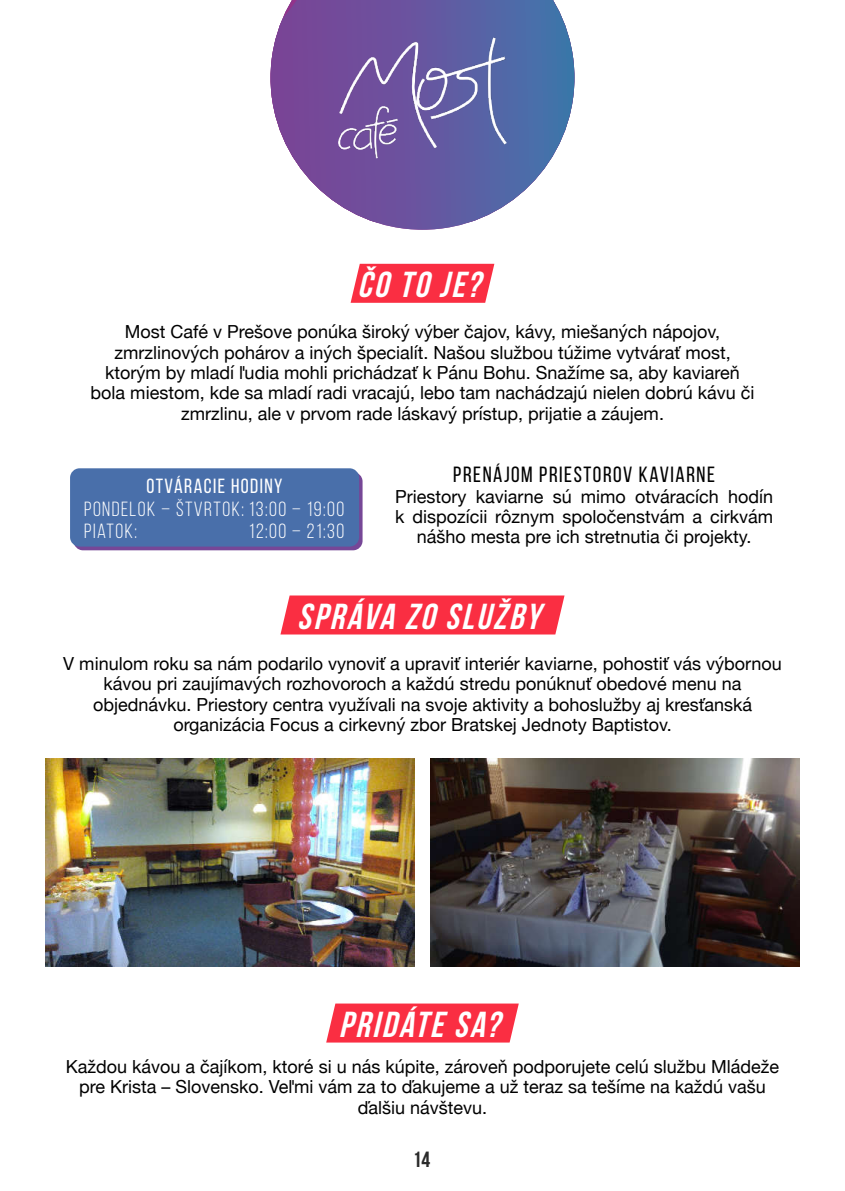
<style>
.page{position:relative;width:845px;height:1191px;background:#fff}
.page>*{position:absolute;margin:0;border:0;box-sizing:border-box;transform-origin:0 0}
.t1{font:italic 700 36.2px "Bebas Neue";letter-spacing:.06em;color:#fff}
.t2{font:22px "Bebas Neue";letter-spacing:.07em;color:#000}
.t3{font:700 22px "Bebas Neue";color:#2b2b2b}
.t4{font:20.4px/22.6px "Bebas Neue";letter-spacing:.07em;color:#fff}
.t5{font:20.4px "Bebas Neue";letter-spacing:.07em;color:#fff}
.t6{font:18px/20.4px "Helvetica Neue";color:#000;text-align:center}
</style>
<div class="page">
<svg style="left:73px;top:472px;width:289px;height:78px"></svg>
<div style="left:70px;top:468px;width:289px;height:78px;background:#496faa;border-radius:9px"></div>
<svg style="left:270px;top:0;width:304px;height:230px"></svg>
<img style="left:338px;top:38px;width:169px;height:121px">
<svg style="left:350px;top:264px;width:144px;height:39px;background:#fa3c4f"></svg>
<div style="left:280px;top:595px;width:284px;height:39px;background:#fa2e42"></div>
<svg style="left:326px;top:1003px;width:193px;height:39px;background:#fa3b4d"></svg>
<img style="left:45px;top:758px;width:369px;height:208px">
<img style="left:430px;top:758px;width:369px;height:208px">
<h1 class="t1" style="left:357px;top:270px;width:132px">ČO TO JE?</h1>
<p class="t6" style="left:91px;top:321px;width:665px">Most Café v Prešove ponúka široký výber čajov, kávy, miešaných nápojov, zmrzlinových pohárov a iných špecialít. Našou službou túžime vytvárať most, ktorým by mladí ľudia mohli prichádzať k Pánu Bohu. Snažíme sa, aby kaviareň bola miestom, kde sa mladí radi vracajú, lebo tam nachádzajú nielen dobrú kávu či zmrzlinu, ale v prvom rade láskavý prístup, prijatie a záujem.</p>
<p class="t5" style="left:146px;top:477px;width:138px">OTVÁRACIE HODINY</p>
<p class="t4" style="left:84px;top:499px;width:262px">PONDELOK – ŠTVRTOK: 13:00 – 19:00<br>PIATOK:</p>
<p class="t4" style="left:249px;top:521px;width:97px">12:00 – 21:30</p>
<p class="t2" style="left:453px;top:466px;width:263px">PRENÁJOM PRIESTOROV KAVIARNE</p>
<p class="t6" style="left:395px;top:486px;width:379px">Priestory kaviarne sú mimo otváracích hodín k dispozícii rôznym spoločenstvám a cirkvám nášho mesta pre ich stretnutia či projekty.</p>
<h1 class="t1" style="left:297px;top:602px;width:252px">SPRÁVA ZO SLUŽBY</h1>
<p class="t6" style="left:63px;top:653px;width:720px">V minulom roku sa nám podarilo vynoviť a upraviť interiér kaviarne, pohostiť vás výbornou kávou pri zaujímavých rozhovoroch a každú stredu ponúknuť obedové menu na objednávku. Priestory centra využívali na svoje aktivity a bohoslužby aj kresťanská organizácia Focus a cirkevný zbor Bratskej Jednoty Baptistov.</p>
<h1 class="t1" style="left:339px;top:1009px;width:170px">PRIDÁTE SA?</h1>
<p class="t6" style="left:66px;top:1056px;width:715px">Každou kávou a čajíkom, ktoré si u nás kúpite, zároveň podporujete celú službu Mládeže pre Krista – Slovensko. Veľmi vám za to ďakujeme a už teraz sa tešíme na každú vašu ďalšiu návštevu.</p>
<p class="t3" style="left:413px;top:1150px;width:19px">14</p>
</div>
